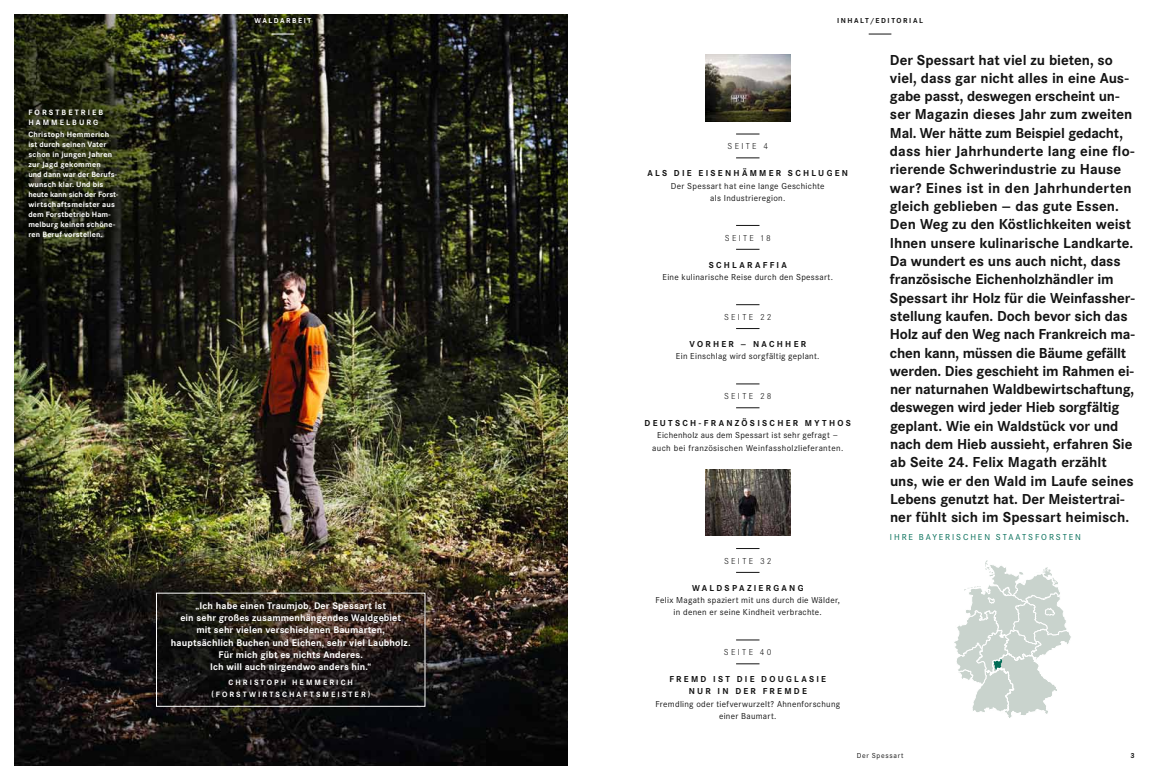
<style>
.page{position:relative;width:1163px;height:780px;background:#fff}
.page>*{position:absolute;margin:0;border:0;box-sizing:border-box;transform-origin:0 0}
.t1{font:700 15px/18.3px "Corporate S";letter-spacing:-.005em;color:#141414}
.t2{font:700 10px/12.2px "Corporate S";letter-spacing:.01em;color:#fff;text-align:center}
.t3{font:9px/12.2px "Corporate S";letter-spacing:.035em;color:#141414;text-align:center}
.t4{font:700 9px "Corporate S";letter-spacing:.255em;color:#141414}
.t5{font:300 9px "Corporate S";letter-spacing:.26em;color:#141414}
.t6{font:9px "Corporate S";letter-spacing:.21em;color:#006c56}
.t7{font:700 8px/10px "Corporate S";letter-spacing:.02em;color:#fff}
.t8{font:700 8px/11.5px "Corporate S";letter-spacing:.345em;color:#fff}
.t9{font:700 7.5px "Corporate S";color:#141414}
.t10{font:7.5px "Corporate S";letter-spacing:.095em;color:#141414}
.t11{font:700 7.5px "Corporate S";color:#fff}
</style>
<div class="page">
<img style="left:14px;top:14px;width:553px;height:751px">
<svg style="left:954px;top:560px;width:117px;height:158px"></svg>
<svg style="left:736px;top:134px;width:23px;height:1px"></svg>
<svg style="left:736px;top:158px;width:23px;height:1px"></svg>
<svg style="left:736px;top:225px;width:23px;height:1px"></svg>
<svg style="left:736px;top:249px;width:23px;height:1px"></svg>
<svg style="left:736px;top:304px;width:23px;height:1px"></svg>
<svg style="left:736px;top:328px;width:23px;height:1px"></svg>
<svg style="left:736px;top:383px;width:23px;height:1px"></svg>
<svg style="left:736px;top:407px;width:23px;height:1px"></svg>
<svg style="left:736px;top:548px;width:23px;height:1px"></svg>
<svg style="left:736px;top:572px;width:23px;height:1px"></svg>
<svg style="left:736px;top:639px;width:23px;height:1px"></svg>
<svg style="left:736px;top:663px;width:23px;height:1px"></svg>
<img style="left:705px;top:55px;width:85px;height:66px">
<img style="left:705px;top:469px;width:85px;height:67px">
<svg style="left:868px;top:34px;width:23px;height:1px"></svg>
<svg style="left:271px;top:34px;width:23px;height:1px"></svg>
<p class="t11" style="left:254px;top:16px;width:43px">Walda r bei</p>
<p class="t11" style="left:307px;top:16px;width:5px">t</p>
<p class="t9" style="left:837px;top:16px;width:87px">Inhalt/Edi to r ia l</p>
<p class="t7" style="left:28px;top:107px;width:72px">Fo rstbe trieb<br>Ha mmelburg</p>
<p class="t7" style="left:28px;top:129px;width:91px">Christoph Hemmerich ist durch seinen Vater schon in jungen Jahren zur Jagd gekommen<br>und dann war der Berufs&shy;wunsch klar. Und bis heute kann sich der Forst&shy;wirtschaftsmeister aus dem Forstbetrieb Ham&shy;melburg keinen schöne&shy;ren Beruf vorstellen.</p>
<p class="t5" style="left:727px;top:141px;width:42px">SEITE 4</p>
<p class="t4" style="left:647px;top:167px;width:111px">ALS DIE EISENH ÄMM</p>
<p class="t4" style="left:768px;top:167px;width:43px">ER SCHLUG</p>
<p class="t4" style="left:834px;top:167px;width:13px">E N</p>
<p class="t3" style="left:671px;top:179px;width:155px">Der Spessart hat eine lange Geschichte als Industrieregion.</p>
<p class="t5" style="left:724px;top:233px;width:47px">SEITE 18</p>
<p class="t4" style="left:708px;top:258px;width:80px">SCHL AR AFF IA</p>
<p class="t3" style="left:662px;top:270px;width:172px">Eine kulinarische Reise durch den Spessart.</p>
<p class="t5" style="left:724px;top:312px;width:49px">SEITE 22</p>
<p class="t4" style="left:689px;top:338px;width:117px">VORH ER – N ACHH ER</p>
<p class="t3" style="left:676px;top:350px;width:145px">Ein Einschlag wird sorgfältig geplant.</p>
<p class="t5" style="left:724px;top:391px;width:49px">SEITE 28</p>
<p class="t4" style="left:644px;top:417px;width:208px">DEUT SCH -FR AN ZÖSISCH ER M YTH OS</p>
<p class="t3" style="left:652px;top:429px;width:193px">Eichenholz aus dem Spessart ist sehr gefragt – auch bei französischen Weinfassholzlieferanten.</p>
<p class="t2" style="left:171px;top:599px;width:241px">„Ich habe einen Traumjob. Der Spessart ist<br>ein sehr großes zusammenhängendes Waldgebiet<br>mit sehr vielen verschiedenen Baumarten, hauptsächlich Buchen und Eichen, sehr viel Laubholz.<br>Für mich gibt es nichts Anderes.<br>Ich will auch nirgendwo anders hin.“</p>
<p class="t8" style="left:211px;top:676px;width:143px;text-indent:17px">Chris top h He mmeric h (Fo r stwi r tsc haftsmeis</p>
<p class="t7" style="left:348px;top:688px;width:23px">ter)</p>
<p class="t5" style="left:724px;top:555px;width:49px">SEITE 32</p>
<p class="t4" style="left:692px;top:581px;width:105px">WALDSPAZIERG ANG</p>
<p class="t3" style="left:655px;top:593px;width:186px">Felix Magath spaziert mit uns durch die Wälder, in denen er seine Kindheit verbrachte.</p>
<p class="t5" style="left:723px;top:647px;width:49px">SEITE 40</p>
<p class="t4" style="left:669px;top:673px;width:117px">FR EM D IST DIE DOUGL</p>
<p class="t4" style="left:801px;top:673px;width:26px">ASIE</p>
<p class="t4" style="left:688px;top:685px;width:9px">NUR</p>
<p class="t4" style="left:717px;top:685px;width:91px">IN DER FR EM DE</p>
<p class="t3" style="left:655px;top:697px;width:186px">Fremdling oder tiefverwurzelt? Ahnenforschung einer Baumart.</p>
<p class="t1" style="left:889px;top:50px;width:246px">Der Spessart hat viel zu bieten, so viel, dass gar nicht alles in eine Aus&shy;gabe passt, deswegen erscheint un&shy;ser M agazin dieses Jahr zum zweiten Mal. Wer hätte zum Beispiel gedacht, dass hier Jahrhunderte lang eine flo&shy;rierende Schwerindustrie zu Hause war? Eines ist in den Jahrhunderten gleich geblieben – das gute Essen.<br>Den Weg zu den Köstlichkeiten weist Ihnen unsere kulinarische Landkarte.<br>Da wundert es uns auch nicht, dass französische Eichenholzhändler im Spessart ihr Holz für die Weinfassher-- stellung kaufen. Doch bevor sich das Holz auf den Weg nach Frankreich ma&shy;chen kann, müssen die Bäume gefällt werden. Dies geschieht im Rahmen ei&shy;ner naturnahen Waldbewirtschaftung, deswegen wird jeder H ieb sorgfältig geplant. Wie ein Waldstück vor und nach dem H ieb aussieht, erfahren Sie ab Seite 24. Felix M agath erzählt uns, wie er den Wald im Laufe seines Lebens genutzt hat. Der M eistertrai&shy;ner fühlt sich im Spessart heimisch.</p>
<p class="t6" style="left:889px;top:531px;width:192px">IHRE BAYERISCHEN STAATSFORSTEN</p>
<p class="t10" style="left:856px;top:750px;width:48px">Der Spessart</p>
<p class="t9" style="left:1130px;top:750px;width:6px">3</p>
</div>
